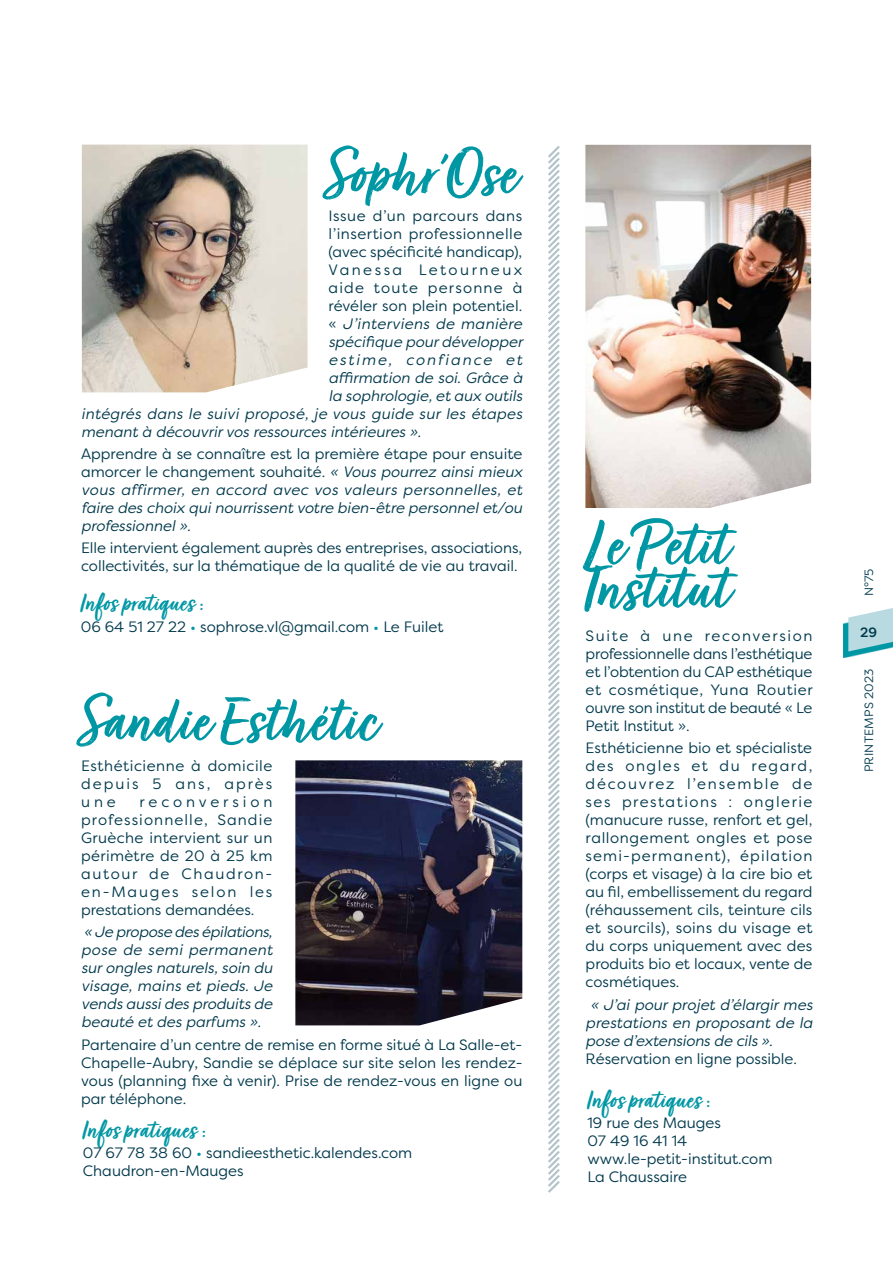
<style>
.page{position:relative;width:893px;height:1263px;background:#fff}
.page>*{position:absolute;margin:0;border:0;box-sizing:border-box;transform-origin:0 0}
.t1{font:70.5px "Turbinado Bold Pro";color:#0097a4}
.t2{font:28.5px "Turbinado Bold Pro";letter-spacing:.005em;color:#0097a4}
.t3{font:15px/18px "Filson Pro";color:#00394c;text-align:justify}
.t4{font:italic 15px/18px "Filson Pro";color:#00394c;text-align:justify}
.t5{font:italic 15px "Filson Pro";letter-spacing:.02em;color:#00394c}
.t6{font:15px "Filson Pro";letter-spacing:.035em;color:#00394c}
.t7{font:italic 15px "Filson Pro";letter-spacing:.025em;color:#00394c}
.t8{font:15px "Filson Pro";letter-spacing:.04em;color:#00394c}
.t9{font:15px "Filson Pro";letter-spacing:.08em;color:#00394c}
.t10{font:italic 15px "Filson Pro";letter-spacing:.13em;color:#00394c}
.t11{font:15px "Filson Pro";letter-spacing:.165em;color:#00394c}
.t12{font:500 13.5px "Filson Pro";color:#00394c}
.t13{font:12px "Filson Pro";letter-spacing:.02em;color:#00394c}
.s1{font-style:normal}
.s2{color:#0097a4}
</style>
<div class="page">
<img style="left:82px;top:145px;width:226px;height:247px">
<img style="left:295px;top:760px;width:227px;height:265px">
<img style="left:585px;top:145px;width:226px;height:363px">
<svg style="left:548px;top:146px;width:12px;height:1047px"></svg>
<svg style="left:843px;top:622px;width:35px;height:36px"></svg>
<svg style="left:848px;top:608px;width:45px;height:43px;background:#b0d8de"></svg>
<h1 class="t1" style="left:322px;top:136px;width:195px">Sophr’Ose</h1>
<p class="t8" style="left:328px;top:206px;width:195px">Issue d’un parcours dans</p>
<p class="t6" style="left:328px;top:224px;width:195px">l’insertion professionnelle</p>
<p class="t3" style="left:328px;top:242px;width:195px">(avec spécificité handicap),</p>
<p class="t11" style="left:328px;top:260px;width:195px">Vanessa Letourneux</p>
<p class="t9" style="left:328px;top:278px;width:195px">aide toute personne à</p>
<p class="t3" style="left:328px;top:296px;width:195px">révéler son plein potentiel.</p>
<p class="t7" style="left:328px;top:314px;width:195px"><span class="s1">«</span> J’interviens de manière</p>
<p class="t4" style="left:328px;top:332px;width:196px">spécifique pour développer</p>
<p class="t10" style="left:328px;top:350px;width:195px">estime, confiance et</p>
<p class="t4" style="left:328px;top:368px;width:195px">affirmation de soi. Grâce à</p>
<p class="t4" style="left:328px;top:386px;width:195px">la sophrologie, et aux outils</p>
<p class="t5" style="left:81px;top:404px;width:443px">intégrés dans le suivi proposé, je vous guide sur les étapes</p>
<p class="t4" style="left:81px;top:422px;width:341px">menant à découvrir vos ressources intérieures ».</p>
<p class="t4" style="left:81px;top:444px;width:443px"><span class="s1">Apprendre à se connaître est la première étape pour ensuite amorcer le changement souhaité.</span> « Vous pourrez ainsi mieux vous affirmer, en accord avec vos valeurs personnelles, et faire des choix qui nourrissent votre bien-être personnel et/ou professionnel ».</p>
<p class="t3" style="left:81px;top:539px;width:443px">Elle intervient également auprès des entreprises, associations, collectivités, sur la thématique de la qualité de vie au travail.</p>
<h2 class="t2" style="left:81px;top:588px;width:125px">Infos pratiques :</h2>
<p class="t3" style="left:81px;top:617px;width:364px">06 64 51 27 22 <span class="s2">•</span> sophrose.vl@gmail.com <span class="s2">•</span> Le Fuilet</p>
<h1 class="t1" style="left:76px;top:683px;width:303px">Sandie Esthétic</h1>
<p class="t3" style="left:81px;top:756px;width:193px">Esthéticienne à domicile depuis 5 ans, après une</p>
<p class="t3" style="left:81px;top:792px;width:193px;text-indent:58px">reconversion professionnelle, Sandie Gruèche intervient sur un périmètre de 20 à 25 km autour de Chaudron&shy;en-Mauges selon les prestations demandées.</p>
<p class="t4" style="left:81px;top:923px;width:193px">« Je propose des épilations, pose de semi permanent sur ongles naturels, soin du visage, mains et pieds. Je vends aussi des produits de beauté et des parfums ».</p>
<p class="t3" style="left:81px;top:1035px;width:443px">Partenaire d’un centre de remise en forme situé à La Salle-et-Chapelle-Aubry, Sandie se déplace sur site selon les rendez&shy;vous (planning fixe à venir). Prise de rendez-vous en ligne ou par téléphone.</p>
<h2 class="t2" style="left:83px;top:1115px;width:125px">Infos pratiques :</h2>
<p class="t3" style="left:83px;top:1143px;width:331px">07 67 78 38 60 <span class="s2">•</span> sandieesthetic.kalendes.com<br>Chaudron-en-Mauges</p>
<h1 class="t1" style="left:585px;top:507px;width:145px">Le Petit</h1>
<h1 class="t1" style="left:585px;top:551px;width:146px">Institut</h1>
<p class="t3" style="left:586px;top:626px;width:229px">Suite à une reconversion professionnelle dans l’esthétique et l’obtention du CAP esthétique et cosmétique, Yuna Routier ouvre son institut de beauté « Le Petit Institut ».</p>
<p class="t3" style="left:586px;top:739px;width:228px">Esthéticienne bio et spécialiste des ongles et du regard, découvrez l’ensemble de ses prestations : onglerie (manucure russe, renfort et gel, rallongement ongles et pose semi-permanent), épilation (corps et visage) à la cire bio et au fil, embellissement du regard (réhaussement cils, teinture cils et sourcils), soins du visage et du corps uniquement avec des produits bio et locaux, vente de cosmétiques.</p>
<p class="t4" style="left:586px;top:995px;width:228px;text-indent:5px">« J’ai pour projet d’élargir mes prestations en proposant de la pose d’extensions de cils ».</p>
<p class="t3" style="left:586px;top:1049px;width:213px">Réservation en ligne possible.</p>
<h2 class="t2" style="left:587px;top:1084px;width:125px">Infos pratiques :</h2>
<p class="t3" style="left:587px;top:1113px;width:186px;text-align:left">19 rue des Mauges<br>07 49 16 41 14 www.le-petit-institut.com<br>La Chaussaire</p>
<p class="t13" style="left:861px;top:596px;width:29px;rotate:-90deg">N° 75</p>
<p class="t12" style="left:860px;top:622px;width:18px">29</p>
<p class="t13" style="left:861px;top:772px;width:105px;rotate:-90deg">PRINTEMPS 2023</p>
</div>
